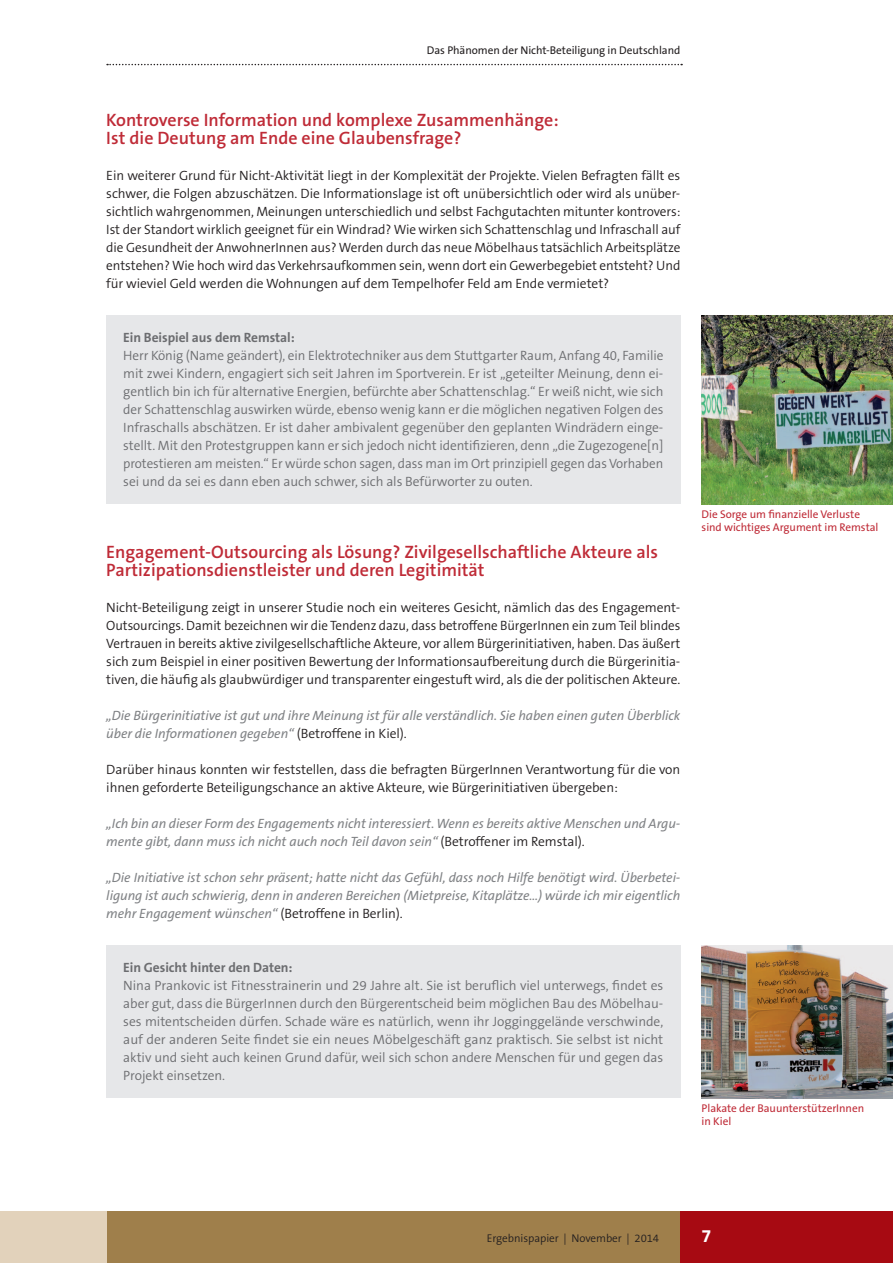
<style>
.page{position:relative;width:893px;height:1263px;background:#fff}
.page>*{position:absolute;margin:0;border:0;box-sizing:border-box;transform-origin:0 0}
.t1{font:600 18px/18px "The Sans B6";color:#bf2b37}
.t2{font:700 18px "The Sans B7";color:#fff}
.t3{font:300 13.5px/18px "The Sans B4";letter-spacing:-.005em;color:#231f20;text-align:justify}
.t4{font:300 13.5px/18px "The Sans B4";letter-spacing:-.005em;color:#6c6d70;text-align:justify}
.t5{font:italic 13.5px/18px "The Sans B5 Plain";letter-spacing:-.005em;color:#808285}
.t6{font:700 13.5px "The Sans B7";letter-spacing:-.005em;color:#6c6d70}
.t7{font:11.25px/13.5px "The Sans B5 Plain";letter-spacing:-.005em;color:#bf2b37}
.t8{font:11.25px "The Sans B5 Plain";letter-spacing:-.005em;color:#231f20}
.t9{font:300 11.25px "The Sans B4";letter-spacing:-.005em;color:#231f20}
.s1{font-family:"The Sans B4";font-weight:300;font-style:normal;color:#231f20}
</style>
<div class="page">
<div style="left:106px;top:1212px;width:574px;height:51px;background:#9f7f4b"></div>
<div style="left:680px;top:1212px;width:213px;height:51px;background:#a70a12"></div>
<div style="left:0;top:1212px;width:106px;height:51px;background:#e2d2bb"></div>
<svg style="left:107px;top:64px;width:575px;height:1px"></svg>
<div style="left:106px;top:946px;width:574px;height:152px;background:#e6e7e9"></div>
<div style="left:106px;top:316px;width:574px;height:188px;background:#e6e7e9"></div>
<img style="left:702px;top:946px;width:191px;height:152px">
<img style="left:702px;top:316px;width:191px;height:188px">
<p class="t8" style="left:427px;top:44px;width:255px">Das Phänomen der Nicht-Beteiligung in Deutschland</p>
<h1 class="t1" style="left:106px;top:111px;width:454px">Kontroverse Information und komplexe Zusammenhänge:<br>Ist die Deutung am Ende eine Glaubensfrage?</h1>
<p class="t3" style="left:106px;top:167px;width:576px">Ein weiterer Grund für Nicht-Aktivität liegt in der Komplexität der Projekte. Vielen Befragten fällt es schwer, die Folgen abzuschätzen. Die Informationslage ist oft unübersichtlich oder wird als unüber&shy;sichtlich wahrgenommen, Meinungen unterschiedlich und selbst Fachgutachten mitunter kontrovers:<br>Ist der Standort wirklich geeignet für ein Windrad? Wie wirken sich Schattenschlag und Infraschall auf die Gesundheit der AnwohnerInnen aus? Werden durch das neue Möbelhaus tatsächlich Arbeitsplätze entstehen? Wie hoch wird das Verkehrsaufkommen sein, wenn dort ein Gewerbegebiet entsteht? Und für wieviel Geld werden die Wohnungen auf dem Tempelhofer Feld am Ende vermietet?</p>
<p class="t6" style="left:123px;top:330px;width:173px">Ein Beispiel aus dem Remstal:</p>
<p class="t4" style="left:123px;top:347px;width:542px">Herr König (Name geändert), ein Elektrotechniker aus dem Stuttgarter Raum, Anfang 40, Familie mit zwei Kindern, engagiert sich seit Jahren im Sportverein. Er ist „geteilter Meinung, denn ei&shy;gentlich bin ich für alternative Energien, befürchte aber Schattenschlag.“ Er weiß nicht, wie sich der Schattenschlag auswirken würde, ebenso wenig kann er die möglichen negativen Folgen des Infraschalls abschätzen. Er ist daher ambivalent gegenüber den geplanten Windrädern einge&shy;stellt. Mit den Protestgruppen kann er sich jedoch nicht identifizieren, denn „die Zugezogene[n] protestieren am meisten.“ Er würde schon sagen, dass man im Ort prinzipiell gegen das Vorhaben sei und da sei es dann eben auch schwer, sich als Befürworter zu outen.</p>
<h1 class="t1" style="left:106px;top:543px;width:553px">Engagement-Outsourcing als Lösung? Zivilgesellschaftliche Akteure als<br>Partizipationsdienstleister und deren Legitimität</h1>
<p class="t3" style="left:106px;top:599px;width:576px">Nicht-Beteiligung zeigt in unserer Studie noch ein weiteres Gesicht, nämlich das des Engagement-Outsourcings. Damit bezeichnen wir die Tendenz dazu, dass betroffene BürgerInnen ein zum Teil blindes Vertrauen in bereits aktive zivilgesellschaftliche Akteure, vor allem Bürgerinitiativen, haben. Das äußert sich zum Beispiel in einer positiven Bewertung der Informationsaufbereitung durch die Bürgerinitia&shy;tiven, die häufig als glaubwürdiger und transparenter eingestuft wird, als die der politischen Akteure.</p>
<p class="t5" style="left:106px;top:707px;width:575px">„Die Bürgerinitiative ist gut und ihre Meinung ist für alle verständlich. Sie haben einen guten Überblick über die Informationen gegeben“ <span class="s1">(Betroffene in Kiel).</span></p>
<p class="t3" style="left:106px;top:761px;width:575px">Darüber hinaus konnten wir feststellen, dass die befragten BürgerInnen Verantwortung für die von ihnen geforderte Beteiligungschance an aktive Akteure, wie Bürgerinitiativen übergeben:</p>
<p class="t5" style="left:106px;top:815px;width:576px">„Ich bin an dieser Form des Engagements nicht interessiert. Wenn es bereits aktive Menschen und Argu&shy;mente gibt, dann muss ich nicht auch noch Teil davon sein“ <span class="s1">(Betroffener im Remstal).</span></p>
<p class="t5" style="left:106px;top:869px;width:576px;text-align:justify">„Die Initiative ist schon sehr präsent; hatte nicht das Gefühl, dass noch Hilfe benötigt wird. Überbetei&shy;ligung ist auch schwierig, denn in anderen Bereichen (Mietpreise, Kitaplätze…) würde ich mir eigentlich mehr Engagement wünschen“ <span class="s1">(Betroffene in Berlin).</span></p>
<p class="t6" style="left:123px;top:960px;width:171px">Ein Gesicht hinter den Daten:</p>
<p class="t4" style="left:123px;top:977px;width:542px">Nina Prankovic ist Fitnesstrainerin und 29 Jahre alt. Sie ist beruflich viel unterwegs, findet es aber gut, dass die BürgerInnen durch den Bürgerentscheid beim möglichen Bau des Möbelhau&shy;ses mitentscheiden dürfen. Schade wäre es natürlich, wenn ihr Jogginggelände verschwinde, auf der anderen Seite findet sie ein neues Möbelgeschäft ganz praktisch. Sie selbst ist nicht aktiv und sieht auch keinen Grund dafür, weil sich schon andere Menschen für und gegen das Projekt einsetzen.</p>
<p class="t7" style="left:702px;top:507px;width:178px">Die Sorge um finanzielle Verluste sind wichtiges Argument im Remstal</p>
<p class="t7" style="left:702px;top:1101px;width:164px">Plakate der BauunterstützerInnen in Kiel</p>
<p class="t9" style="left:487px;top:1232px;width:174px">Ergebnispapier | November | 2014</p>
<h1 class="t2" style="left:702px;top:1226px;width:11px">7</h1>
</div>
